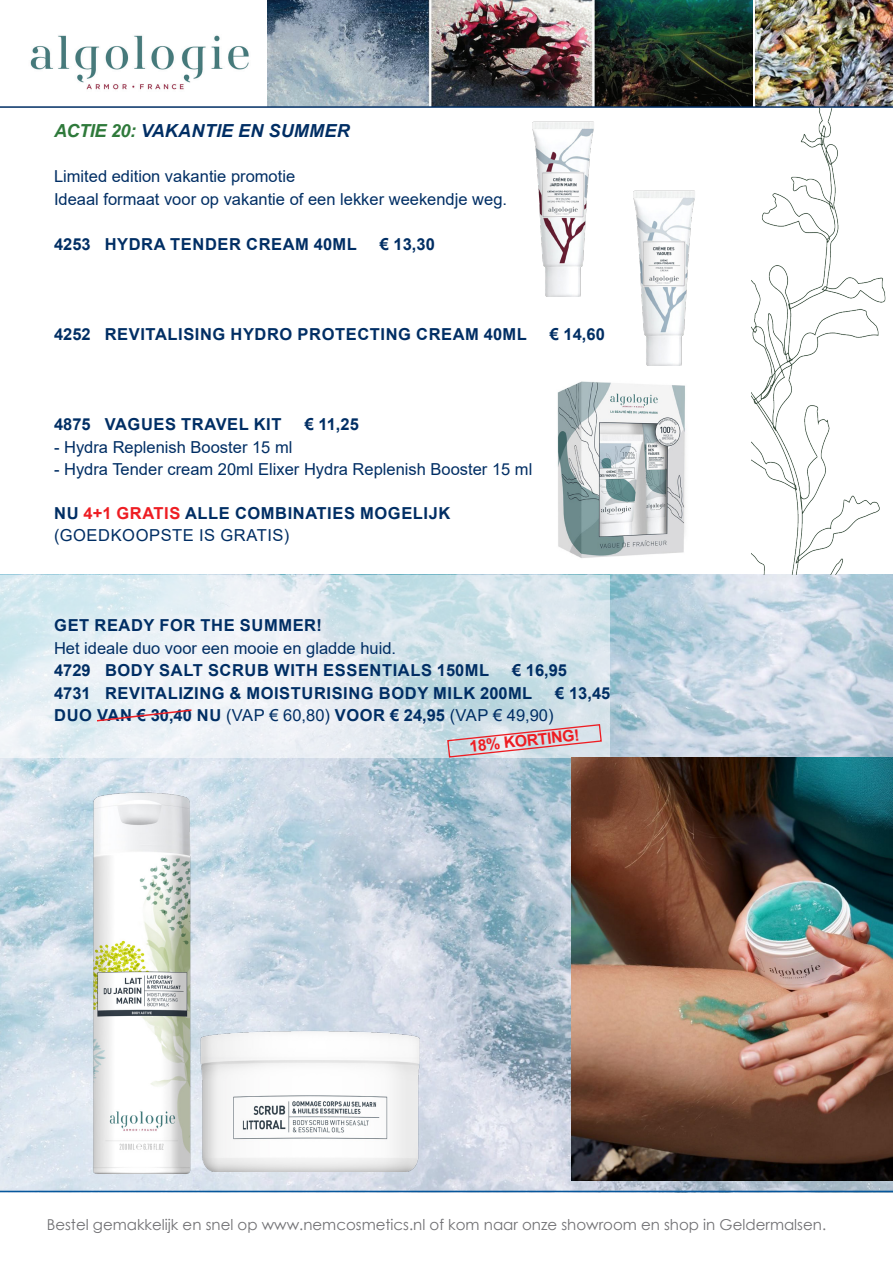
<style>
.page{position:relative;width:893px;height:1263px;background:#fff}
.page>*{position:absolute;margin:0;border:0;box-sizing:border-box;transform-origin:0 0}
.Basisalinea{font:italic 700 18px "Arial";letter-spacing:.015em;color:#002e64}
.Basisalinea-2{font:700 16.5px "Arial";letter-spacing:.035em;color:#002e64}
.Basisalinea-3{font:16.5px "Arial";color:#002e64}
.Basisalinea-4{font:16.5px "Arial";letter-spacing:.035em;color:#002e64}
.t1{font:700 15.75px "Arial";color:#ee1d23}
.Basisalinea-5{font:15px "Century Gothic";color:#717174}
.s1{color:#2f7a3b}
.s2{color:#ee1d23}
.s3{font-weight:400}
</style>
<div class="page">
<img style="left:0;top:575px;width:893px;height:616px">
<svg style="left:0;top:575px;width:609px;height:183px"></svg>
<hr style="left:0;top:1191px;width:893px;height:1px;background:#06579c">
<img style="left:755px;top:0;width:138px;height:106px">
<img style="left:267px;top:0;width:486px;height:106px">
<img style="left:30px;top:35px;width:219px;height:55px">
<hr style="left:0;top:106px;width:893px;height:2px;background:#002e64">
<svg style="left:446px;top:723px;width:157px;height:35px;background:#d5d1d8"></svg>
<img style="left:751px;top:108px;width:142px;height:467px">
<img style="left:572px;top:758px;width:321px;height:423px">
<img style="left:82px;top:783px;width:122px;height:391px">
<img style="left:160px;top:1022px;width:305px;height:149px">
<img style="left:532px;top:121px;width:62px;height:176px">
<img style="left:633px;top:190px;width:62px;height:176px">
<img style="left:557px;top:381px;width:129px;height:177px">
<svg style="left:95px;top:708px;width:98px;height:14px"></svg>
<p class="Basisalinea" style="left:54px;top:119px;width:297px"><span class="s1">ACTIE 20:</span> VAKANTIE EN SUMMER</p>
<p class="Basisalinea-3" style="left:54px;top:165px;width:243px">Limited edition vakantie promotie</p>
<p class="Basisalinea-3" style="left:54px;top:188px;width:455px">Ideaal formaat voor op vakantie of een lekker weekendje weg.</p>
<p class="Basisalinea-2" style="left:54px;top:233px;width:304px">4253 HYDRA TENDER CREAM 40ML</p>
<p class="Basisalinea-2" style="left:380px;top:233px;width:57px">€ 13,30</p>
<p class="Basisalinea-2" style="left:54px;top:323px;width:474px">4252 REVITALISING HYDRO PROTECTING CREAM 40ML</p>
<p class="Basisalinea-2" style="left:550px;top:323px;width:57px">€ 14,60</p>
<p class="Basisalinea-2" style="left:54px;top:413px;width:229px">4875 VAGUES TRAVEL KIT</p>
<p class="Basisalinea-2" style="left:305px;top:413px;width:56px">€ 11,25</p>
<p class="Basisalinea-3" style="left:54px;top:435px;width:240px">- Hydra Replenish Booster 15 ml</p>
<p class="Basisalinea-3" style="left:54px;top:458px;width:480px">- Hydra Tender cream 20ml Elixer Hydra Replenish Booster 15 ml</p>
<p class="Basisalinea-2" style="left:54px;top:501px;width:398px">NU <span class="s2">4+1 GRATIS</span> ALLE COMBINATIES MOGELIJK</p>
<p class="Basisalinea-4" style="left:54px;top:524px;width:237px">(GOEDKOOPSTE IS GRATIS)</p>
<p class="Basisalinea-2" style="left:54px;top:614px;width:269px">GET READY FOR THE SUMMER!</p>
<p class="Basisalinea-3" style="left:54px;top:636px;width:344px">Het ideale duo voor een mooie en gladde huid.</p>
<p class="Basisalinea-2" style="left:54px;top:659px;width:437px">4729 BODY SALT SCRUB WITH ESSENTIALS 150ML</p>
<p class="Basisalinea-2" style="left:512px;top:659px;width:57px">€ 16,95</p>
<p class="Basisalinea-2" style="left:54px;top:681px;width:480px">4731 REVITALIZING &amp; MOISTURISING BODY MILK 200ML</p>
<p class="Basisalinea-2" style="left:555px;top:681px;width:57px">€ 13,45</p>
<p class="Basisalinea-2" style="left:54px;top:704px;width:501px">DUO VAN € 30,40 NU <span class="s3">(VAP € 60,80)</span> VOOR € 24,95 <span class="s3">(VAP € 49,90)</span></p>
<p class="t1" style="left:468px;top:735px;width:112px;rotate:-6deg">18% KORTING!</p>
<p class="Basisalinea-5" style="left:47px;top:1214px;width:781px">Bestel gemakkelijk en snel op www.nemcosmetics.nl of kom naar onze showroom en shop in Geldermalsen.</p>
</div>
